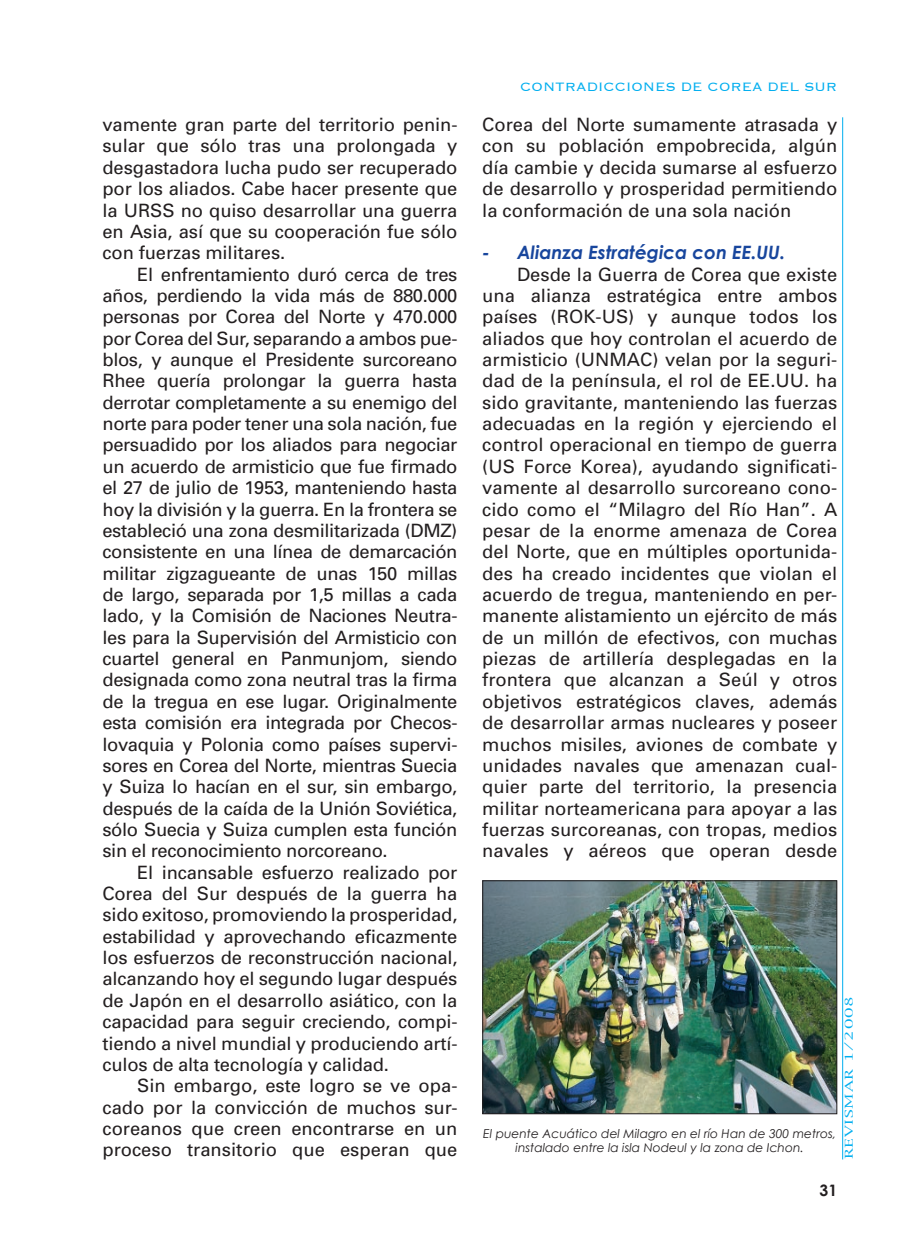
<style>
.page{position:relative;width:905px;height:1252px;background:#fff}
.page>*{position:absolute;margin:0;border:0;box-sizing:border-box;transform-origin:0 0}
.t1{font:18.38px/21.3px "Univers";letter-spacing:-.005em;color:#231f20;text-align:justify}
.t2{font:italic 700 18.38px "Century Gothic";color:#18469d}
.t3{font:300 15.75px "Copperplate";color:#00aeef}
.t4{font:700 15.75px "Century Gothic";color:#231f20}
.t5{font:italic 12.25px/14px "Century Gothic";color:#231f20;text-align:center}
.t6{font:10.5px "New York";letter-spacing:.05em;color:#00aeef;scale:1.5 1}
</style>
<div class="page">
<hr style="left:842px;top:117px;width:1px;height:1042px;background:#00aeef">
<img style="left:484px;top:882px;width:351px;height:230px">
<div style="left:482px;top:880px;width:355px;height:234px;border:1px solid #231f20"></div>
<p class="t1" style="left:102px;top:114px;width:356px">vamente gran parte del territorio penin&shy;sular que sólo tras una prolongada y desgastadora lucha pudo ser recuperado por los aliados. Cabe hacer presente que la URSS no quiso desarrollar una guerra en Asia, así que su cooperación fue sólo con fuerzas militares.</p>
<p class="t1" style="left:102px;top:264px;width:356px;text-indent:35px">El enfrentamiento duró cerca de tres años, perdiendo la vida más de 880.000 personas por Corea del Norte y 470.000 por Corea del Sur, separando a ambos pue&shy;blos, y aunque el Presidente surcoreano Rhee quería prolongar la guerra hasta derrotar completamente a su enemigo del norte para poder tener una sola nación, fue persuadido por los aliados para negociar un acuerdo de armisticio que fue firmado el 27 de julio de 1953, manteniendo hasta hoy la división y la guerra. En la frontera se estableció una zona desmilitarizada (DMZ) consistente en una línea de demarcación militar zigzagueante de unas 150 millas de largo, separada por 1,5 millas a cada lado, y la Comisión de Naciones Neutra&shy;les para la Supervisión del Armisticio con cuartel general en Panmunjom, siendo designada como zona neutral tras la firma de la tregua en ese lugar. Originalmente esta comisión era integrada por Checos&shy;lovaquia y Polonia como países supervi&shy;sores en Corea del Norte, mientras Suecia y Suiza lo hacían en el sur, sin embargo, después de la caída de la Unión Soviética, sólo Suecia y Suiza cumplen esta función sin el reconocimiento norcoreano.</p>
<p class="t1" style="left:102px;top:861px;width:356px;text-indent:35px">El incansable esfuerzo realizado por Corea del Sur después de la guerra ha sido exitoso, promoviendo la prosperidad, estabilidad y aprovechando eficazmente los esfuerzos de reconstrucción nacional, alcanzando hoy el segundo lugar después de Japón en el desarrollo asiático, con la capacidad para seguir creciendo, compi&shy;tiendo a nivel mundial y produciendo artí&shy;culos de alta tecnología y calidad.</p>
<p class="t1" style="left:102px;top:1075px;width:356px;text-indent:35px">Sin embargo, este logro se ve opa&shy;cado por la convicción de muchos sur&shy;coreanos que creen encontrarse en un proceso transitorio que esperan que</p>
<p class="t3" style="left:520px;top:77px;width:318px">CONTRADICCIONES DE COREA DEL SUR</p>
<p class="t1" style="left:482px;top:114px;width:356px">Corea del Norte sumamente atrasada y con su población empobrecida, algún día cambie y decida sumarse al esfuerzo de desarrollo y prosperidad permitiendo la conformación de una sola nación</p>
<p class="t2" style="left:482px;top:241px;width:304px">- Alianza Estratégica con EE.UU.</p>
<p class="t1" style="left:482px;top:264px;width:356px;text-indent:35px">Desde la Guerra de Corea que existe una alianza estratégica entre ambos países (ROK-US) y aunque todos los aliados que hoy controlan el acuerdo de armisticio (UNMAC) velan por la seguri&shy;dad de la península, el rol de EE.UU. ha sido gravitante, manteniendo las fuerzas adecuadas en la región y ejerciendo el control operacional en tiempo de guerra (US Force Korea), ayudando significati&shy;vamente al desarrollo surcoreano cono&shy;cido como el “Milagro del Río Han”. A pesar de la enorme amenaza de Corea del Norte, que en múltiples oportunida&shy;des ha creado incidentes que violan el acuerdo de tregua, manteniendo en per&shy;manente alistamiento un ejército de más de un millón de efectivos, con muchas piezas de artillería desplegadas en la frontera que alcanzan a Seúl y otros objetivos estratégicos claves, además de desarrollar armas nucleares y poseer muchos misiles, aviones de combate y unidades navales que amenazan cual&shy;quier parte del territorio, la presencia militar norteamericana para apoyar a las fuerzas surcoreanas, con tropas, medios navales y aéreos que operan desde</p>
<p class="t5" style="left:483px;top:1126px;width:354px">El puente Acuático del Milagro en el río Han de 300 metros, instalado entre la isla Nodeul y la zona de Ichon.</p>
<p class="t6" style="left:841px;top:1159px;width:110px;rotate:-90deg">REVISMAR 1/2008</p>
<p class="t4" style="left:819px;top:1180px;width:19px">31</p>
</div>
